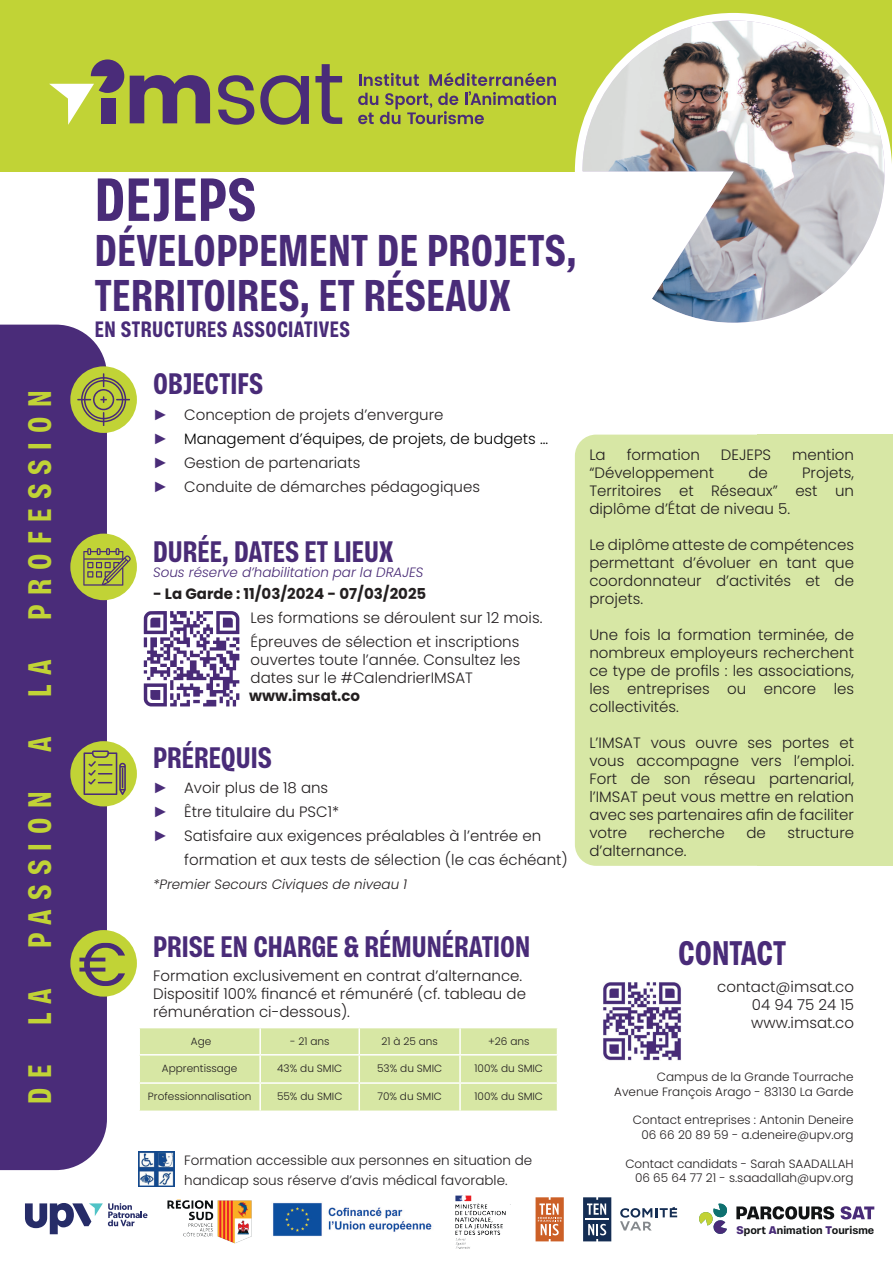
<style>
.page{position:relative;width:893px;height:1263px;background:#fff}
.page>*{position:absolute;margin:0;border:0;box-sizing:border-box;transform-origin:0 0}
.t1{font:700 61.5px "Vinila Compressed";letter-spacing:.01em;color:#492b78}
.t2{font:700 45px/45px "Vinila Compressed";letter-spacing:.01em;color:#492b78}
.t3{font:700 34.5px "Vinila Compressed";color:#492b78}
.t4{font:700 33px "Vinila Compressed";letter-spacing:.28em;color:#c1d336}
.t5{font:700 30px "Vinila Compressed";color:#492b78}
.t6{font:700 30px "Vinila Compressed";color:#492b76}
.t7{font:700 22.5px "Vinila Compressed";letter-spacing:.02em;color:#492b78}
.t8{font:300 15px/18px "Poppins";color:#231f20;text-align:justify}
.t9{font:700 15px "Poppins";color:#231f20}
.t10{font:300 13.5px/19.5px "Poppins";color:#231f20}
.t11{font:italic 300 13.5px "Poppins";color:#492b76}
.t12{font:italic 300 13.5px "Poppins";color:#231f20}
.t13{font:300 12px/14.4px "Poppins";color:#231f20;text-align:right}
.t14{font:700 11.25px "Vinila";color:#111314}
.t15{font:300 10.5px "Poppins";color:#231f20}
.s1{font-family:"Arial";font-weight:400;color:#4a2c79}
.s2{color:#000}
.s3{font-family:"Arial";font-weight:400;color:#492b77}
.s4{font-weight:800;color:#492b78}
</style>
<div class="page">
<div style="left:575px;top:435px;width:317px;height:431px;background:#d7e7a5;border-radius:21px"></div>
<div style="left:758px;top:435px;width:135px;height:431px;background:#d7e7a5"></div>
<div style="left:0;top:0;width:892px;height:171px;background:#c1d336"></div>
<div style="left:0;top:325px;width:107px;height:845px;background:#4a2c79"></div>
<img style="left:571px;top:12px;width:321px;height:311px">
<img style="left:603px;top:982px;width:78px;height:79px">
<div style="left:70px;top:366px;width:67px;height:67px;background:#c1d336;border-radius:50%"></div>
<svg style="left:77px;top:373px;width:53px;height:53px"></svg>
<div style="left:70px;top:741px;width:67px;height:65px;background:#c1d336;border-radius:50%"></div>
<svg style="left:84px;top:750px;width:42px;height:45px"></svg>
<div style="left:70px;top:930px;width:67px;height:67px;background:#c1d336;border-radius:50%"></div>
<svg style="left:79px;top:943px;width:46px;height:43px"></svg>
<svg style="left:139px;top:1028px;width:419px;height:82px"></svg>
<svg style="left:358px;top:72px;width:198px;height:52px"></svg>
<svg style="left:218px;top:75px;width:36px;height:50px"></svg>
<svg style="left:260px;top:75px;width:49px;height:50px"></svg>
<svg style="left:315px;top:64px;width:27px;height:60px"></svg>
<svg style="left:130px;top:75px;width:80px;height:48px"></svg>
<svg style="left:49px;top:59px;width:75px;height:66px"></svg>
<img style="left:138px;top:1151px;width:36px;height:35px">
<div style="left:70px;top:534px;width:67px;height:66px;background:#c1d336;border-radius:50%"></div>
<svg style="left:83px;top:548px;width:48px;height:38px"></svg>
<svg style="left:144px;top:611px;width:95px;height:95px"></svg>
<img style="left:167px;top:1199px;width:85px;height:45px">
<svg style="left:536px;top:1197px;width:28px;height:44px"></svg>
<svg style="left:583px;top:1197px;width:28px;height:44px"></svg>
<hr style="left:585px;top:1218px;width:24px;height:2px;background:#fff">
<svg style="left:620px;top:1207px;width:57px;height:23px"></svg>
<svg style="left:25px;top:1203px;width:122px;height:31px"></svg>
<img style="left:455px;top:1195px;width:51px;height:54px">
<svg style="left:736px;top:1206px;width:98px;height:13px"></svg>
<svg style="left:841px;top:1206px;width:33px;height:13px"></svg>
<svg style="left:699px;top:1203px;width:28px;height:31px"></svg>
<img style="left:273px;top:1202px;width:159px;height:34px">
<h3 class="t4" style="left:21px;top:1104px;width:715px;rotate:-90deg">DE LA PASSION A LA PROFESSION</h3>
<h1 class="t1" style="left:95px;top:164px;width:163px">DEJEPS</h1>
<h2 class="t2" style="left:95px;top:228px;width:483px">DÉVELOPPEMENT DE PROJETS,<br>TERRITOIRES, ET RÉSEAUX</h2>
<h3 class="t7" style="left:95px;top:317px;width:257px">EN STRUCTURES ASSOCIATIVES</h3>
<h3 class="t5" style="left:153px;top:366px;width:111px">OBJECTIFS</h3>
<p class="t8" style="left:153px;top:403px;width:397px;line-height:24px;text-align:left"><span class="s1">►</span> Conception de projets d’envergure<br><span class="s1">►</span> <span class="s2">Management d’équipes, de projets, de budgets ... </span><span class="s3">►</span> Gestion de partenariats<br><span class="s1">►</span> Conduite de démarches pédagogiques</p>
<h3 class="t6" style="left:153px;top:534px;width:242px">DURÉE, DATES ET LIEUX</h3>
<p class="t11" style="left:153px;top:564px;width:272px">Sous réserve d’habilitation par la DRAJES</p>
<p class="t9" style="left:153px;top:585px;width:275px">- La Garde : 11/03/2024 - 07/03/2025</p>
<p class="t8" style="left:251px;top:606px;width:293px;line-height:24px">Les formations se déroulent sur 12 mois.<br>Épreuves de sélection et inscriptions</p>
<p class="t8" style="left:251px;top:651px;width:271px">ouvertes toute l’année. Consultez les dates sur le #CalendrierIMSAT</p>
<p class="t9" style="left:249px;top:687px;width:113px">www.imsat.co</p>
<h3 class="t5" style="left:153px;top:741px;width:120px">PRÉREQUIS</h3>
<p class="t8" style="left:153px;top:778px;width:177px"><span class="s1">►</span> Avoir plus de 18 ans</p>
<p class="t8" style="left:153px;top:802px;width:188px"><span class="s1">►</span> Être titulaire du PSC1*</p>
<p class="t8" style="left:153px;top:826px;width:390px"><span class="s1">►</span> Satisfaire aux exigences préalables à l’entrée en</p>
<p class="t8" style="left:184px;top:850px;width:385px">formation et aux tests de sélection (le cas échéant)</p>
<p class="t12" style="left:153px;top:876px;width:256px">*Premier Secours Civiques de niveau 1</p>
<p class="t8" style="left:589px;top:446px;width:18px">La</p>
<p class="t8" style="left:627px;top:446px;width:75px">formation</p>
<p class="t8" style="left:721px;top:446px;width:52px">DEJEPS</p>
<p class="t8" style="left:792px;top:446px;width:64px">mention</p>
<p class="t8" style="left:589px;top:464px;width:126px">“Développement</p>
<p class="t8" style="left:748px;top:464px;width:21px">de</p>
<p class="t8" style="left:589px;top:464px;width:266px;text-indent:213px">Projets, Territoires et Réseaux” est un diplôme d’État de niveau 5.</p>
<p class="t8" style="left:589px;top:536px;width:266px">Le diplôme atteste de compétences permettant d’évoluer en tant que coordonnateur d’activités et de projets.</p>
<p class="t8" style="left:589px;top:626px;width:266px">Une fois la formation terminée, de nombreux employeurs recherchent ce type de profils : les associations, les entreprises ou encore les collectivités.</p>
<p class="t8" style="left:589px;top:734px;width:266px">L’IMSAT vous ouvre ses portes et vous accompagne vers l’emploi.<br>Fort de son réseau partenarial, l’IMSAT peut vous mettre en relation avec ses partenaires afin de faciliter votre</p>
<p class="t8" style="left:649px;top:824px;width:78px">recherche</p>
<p class="t8" style="left:746px;top:824px;width:21px">de</p>
<p class="t8" style="left:787px;top:824px;width:68px">structure</p>
<p class="t8" style="left:589px;top:842px;width:99px">d’alternance.</p>
<h3 class="t5" style="left:153px;top:930px;width:379px">PRISE EN CHARGE &amp; RÉMUNÉRATION</h3>
<p class="t8" style="left:153px;top:967px;width:374px;text-align:left">Formation exclusivement en contrat d’alternance.<br>Dispositif 100% financé et rémunéré (cf. tableau de rémunération ci-dessous).</p>
<p class="t15" style="left:191px;top:1035px;width:22px">Age</p>
<p class="t15" style="left:290px;top:1035px;width:41px">- 21 ans</p>
<p class="t15" style="left:381px;top:1035px;width:58px">21 à 25 ans</p>
<p class="t15" style="left:488px;top:1035px;width:43px">+26 ans</p>
<p class="t15" style="left:162px;top:1062px;width:77px">Apprentissage</p>
<p class="t15" style="left:277px;top:1062px;width:67px">43% du SMIC</p>
<p class="t15" style="left:377px;top:1062px;width:67px">53% du SMIC</p>
<p class="t15" style="left:475px;top:1062px;width:70px">100% du SMIC</p>
<p class="t15" style="left:148px;top:1090px;width:105px">Professionnalisation</p>
<p class="t15" style="left:277px;top:1090px;width:67px">55% du SMIC</p>
<p class="t15" style="left:377px;top:1090px;width:66px">70% du SMIC</p>
<p class="t15" style="left:475px;top:1090px;width:70px">100% du SMIC</p>
<p class="t10" style="left:184px;top:1151px;width:350px">Formation accessible aux personnes en situation de handicap sous réserve d’avis médical favorable.</p>
<h3 class="t3" style="left:678px;top:933px;width:110px">CONTACT</h3>
<p class="t8" style="left:751px;top:978px;width:104px;text-indent:-34px">contact@imsat.co 04 94 75 24 15 www.imsat.co</p>
<p class="t13" style="left:614px;top:1070px;width:241px">Campus de la Grande Tourrache<br>Avenue François Arago - 83130 La Garde</p>
<p class="t13" style="left:633px;top:1113px;width:222px">Contact entreprises : Antonin Deneire<br>06 66 20 89 59 - a.deneire@upv.org</p>
<p class="t13" style="left:625px;top:1156px;width:230px">Contact candidats - Sarah SAADALLAH<br>06 65 64 77 21 - s.saadallah@upv.org</p>
<p class="t14" style="left:736px;top:1223px;width:139px"><span class="s4">S</span>port <span class="s4">A</span>nimation <span class="s4">T</span>ourisme</p>
</div>
